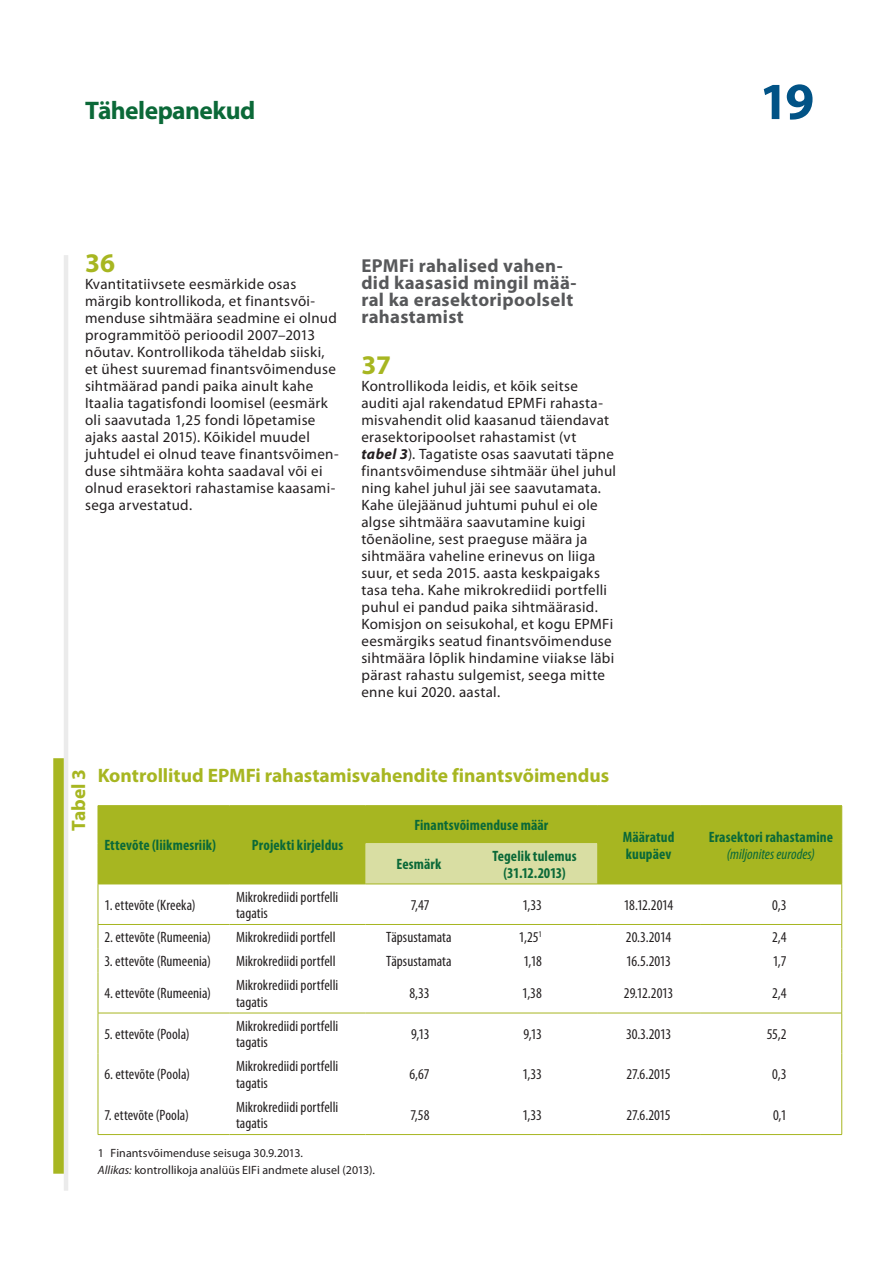
<style>
.page{position:relative;width:893px;height:1263px;background:#fff}
.page>*{position:absolute;margin:0;border:0;box-sizing:border-box;transform-origin:0 0}
.t1{font:700 52.5px "Myriad Pro";color:#015386}
.E_05_-_CHAP__1__TEXT{font:700 27px "Myriad Pro";color:#a7b621}
.t2{font:700 25.5px "Myriad Pro";letter-spacing:-.025em;color:#0b6938}
.F_02_-_BOX_TITRE_COL{font:700 19.5px "Myriad Pro";color:#a7b621}
.F_01_-_GREEN_BOX_NUM{font:700 19.5px "Myriad Pro";color:#a7b621}
.E_03_-_CHAP__TITRE_A{font:700 18.75px/17px "Myriad Pro";letter-spacing:.02em;color:#57585a}
.E_05_-_CHAP__1__TEXT-2{font:15px/17px "Myriad Pro";letter-spacing:.02em;color:#231f20}
.G_01_-_TAB_REGULAR_G{font:condensed 15px/16.5px "Myriad Pro";letter-spacing:.005em;color:#231f20}
.G_02_-_TAB_REGULAR_D{font:condensed 15px "Myriad Pro";letter-spacing:-.005em;color:#231f20}
.G_03_-_TAB_BOLD_CENT{font:700 condensed 15px/16.5px "Myriad Pro";letter-spacing:.005em;color:#0b6938;text-align:center}
.F_07_-_SOURCE{font:12px "Myriad Pro";letter-spacing:.005em;color:#231f20}
.s1{font-weight:700;font-style:italic}
.s2{font-weight:400;font-style:italic}
.s3{font-style:italic}
</style>
<div class="page">
<hr style="left:64px;top:255px;width:4px;height:936px;background:#ebebeb">
<div style="left:53px;top:758px;width:11px;height:416px;background:#a7b621"></div>
<div style="left:99px;top:806px;width:742px;height:78px;background:#a7b621"></div>
<div style="left:366px;top:843px;width:231px;height:41px;background:#d9dea3"></div>
<hr style="left:98px;top:805px;width:132px;height:1px;background:#a7b621">
<hr style="left:98px;top:806px;width:1px;height:37px;background:#a7b621">
<hr style="left:230px;top:805px;width:136px;height:1px;background:#a7b621">
<hr style="left:366px;top:805px;width:106px;height:1px;background:#a7b621">
<hr style="left:472px;top:805px;width:125px;height:1px;background:#a7b621">
<hr style="left:597px;top:805px;width:103px;height:1px;background:#a7b621">
<hr style="left:700px;top:805px;width:142px;height:1px;background:#a7b621">
<hr style="left:841px;top:806px;width:1px;height:37px;background:#a7b621">
<hr style="left:98px;top:843px;width:1px;height:41px;background:#a7b621">
<hr style="left:841px;top:843px;width:1px;height:41px;background:#a7b621">
<hr style="left:98px;top:884px;width:132px;height:1px;background:#a7b621">
<hr style="left:98px;top:884px;width:1px;height:40px;background:#a7b621">
<hr style="left:230px;top:884px;width:136px;height:1px;background:#a7b621">
<hr style="left:366px;top:884px;width:106px;height:1px;background:#a7b621">
<hr style="left:472px;top:884px;width:125px;height:1px;background:#a7b621">
<hr style="left:597px;top:884px;width:103px;height:1px;background:#a7b621">
<hr style="left:700px;top:884px;width:142px;height:1px;background:#a7b621">
<hr style="left:841px;top:884px;width:1px;height:40px;background:#a7b621">
<svg style="left:98px;top:925px;width:1px;height:47px"></svg>
<svg style="left:841px;top:925px;width:1px;height:47px"></svg>
<hr style="left:98px;top:972px;width:1px;height:41px;background:#a7b621">
<hr style="left:841px;top:972px;width:1px;height:41px;background:#a7b621">
<hr style="left:98px;top:1013px;width:1px;height:40px;background:#a7b621">
<hr style="left:841px;top:1013px;width:1px;height:40px;background:#a7b621">
<hr style="left:98px;top:1053px;width:1px;height:41px;background:#a7b621">
<hr style="left:841px;top:1053px;width:1px;height:41px;background:#a7b621">
<hr style="left:98px;top:1094px;width:1px;height:40px;background:#a7b621">
<hr style="left:841px;top:1094px;width:1px;height:40px;background:#a7b621">
<hr style="left:98px;top:1134px;width:132px;height:1px;background:#a7b621">
<hr style="left:230px;top:1134px;width:136px;height:1px;background:#a7b621">
<hr style="left:366px;top:1134px;width:106px;height:1px;background:#a7b621">
<hr style="left:472px;top:1134px;width:125px;height:1px;background:#a7b621">
<hr style="left:597px;top:1134px;width:103px;height:1px;background:#a7b621">
<hr style="left:700px;top:1134px;width:142px;height:1px;background:#a7b621">
<hr style="left:98px;top:924px;width:132px;height:1px;background:#a7b621">
<hr style="left:230px;top:924px;width:136px;height:1px;background:#a7b621">
<hr style="left:366px;top:924px;width:106px;height:1px;background:#a7b621">
<hr style="left:472px;top:924px;width:125px;height:1px;background:#a7b621">
<hr style="left:597px;top:924px;width:103px;height:1px;background:#a7b621">
<hr style="left:700px;top:924px;width:142px;height:1px;background:#a7b621">
<hr style="left:98px;top:1013px;width:132px;height:1px;background:#a7b621">
<hr style="left:230px;top:1013px;width:136px;height:1px;background:#a7b621">
<hr style="left:366px;top:1013px;width:106px;height:1px;background:#a7b621">
<hr style="left:472px;top:1013px;width:125px;height:1px;background:#a7b621">
<hr style="left:597px;top:1013px;width:103px;height:1px;background:#a7b621">
<hr style="left:700px;top:1013px;width:142px;height:1px;background:#a7b621">
<h3 class="t2" style="left:85px;top:94px;width:172px">Tähelepanekud</h3>
<h1 class="t1" style="left:759px;top:67px;width:57px">19</h1>
<p class="E_05_-_CHAP__1__TEXT" style="left:85px;top:245px;width:32px">36</p>
<p class="E_05_-_CHAP__1__TEXT-2" style="left:85px;top:275px;width:255px">Kvantitatiivsete eesmärkide osas märgib kontrollikoda, et finantsvõi&shy;menduse sihtmäära seadmine ei olnud programmitöö perioodil 2007–2013 nõutav. Kontrollikoda täheldab siiski, et ühest suuremad finantsvõimenduse sihtmäärad pandi paika ainult kahe Itaalia tagatisfondi loomisel (eesmärk oli saavutada 1,25 fondi lõpetamise ajaks aastal 2015). Kõikidel muudel juhtudel ei olnud teave finantsvõimen&shy;duse sihtmäära kohta saadaval või ei olnud erasektori rahastamise kaasami&shy;sega arvestatud.</p>
<p class="E_03_-_CHAP__TITRE_A" style="left:361px;top:257px;width:216px">EPMFi rahalised vahen&shy;did kaasasid mingil mää&shy;ral ka erasektoripoolselt rahastamist</p>
<p class="E_05_-_CHAP__1__TEXT" style="left:361px;top:347px;width:31px">37</p>
<p class="E_05_-_CHAP__1__TEXT-2" style="left:361px;top:377px;width:256px">Kontrollikoda leidis, et kõik seitse auditi ajal rakendatud EPMFi rahasta&shy;misvahendit olid kaasanud täiendavat erasektoripoolset rahastamist (vt<br><span class="s1">tabel 3</span>). Tagatiste osas saavutati täpne finantsvõimenduse sihtmäär ühel juhul ning kahel juhul jäi see saavutamata.<br>Kahe ülejäänud juhtumi puhul ei ole algse sihtmäära saavutamine kuigi tõenäoline, sest praeguse määra ja sihtmäära vaheline erinevus on liiga suur, et seda 2015. aasta keskpaigaks tasa teha. Kahe mikrokrediidi portfelli puhul ei pandud paika sihtmäärasid.<br>Komisjon on seisukohal, et kogu EPMFi eesmärgiks seatud finantsvõimenduse sihtmäära lõplik hindamine viiakse läbi pärast rahastu sulgemist, seega mitte enne kui 2020. aastal.</p>
<p class="F_01_-_GREEN_BOX_NUM" style="left:66px;top:831px;width:63px;rotate:-90deg">Tabel 3</p>
<p class="F_02_-_BOX_TITRE_COL" style="left:98px;top:763px;width:513px">Kontrollitud EPMFi rahastamisvahendite finantsvõimendus</p>
<p class="G_03_-_TAB_BOLD_CENT" style="left:104px;top:837px;width:113px">Ettevõte (liikmesriik)</p>
<p class="G_03_-_TAB_BOLD_CENT" style="left:252px;top:837px;width:93px">Projekti kirjeldus</p>
<p class="G_03_-_TAB_BOLD_CENT" style="left:414px;top:817px;width:135px">Finantsvõimenduse määr</p>
<p class="G_03_-_TAB_BOLD_CENT" style="left:396px;top:856px;width:46px">Eesmärk</p>
<p class="G_03_-_TAB_BOLD_CENT" style="left:492px;top:848px;width:86px">Tegelik tulemus (31.12.2013)</p>
<p class="G_03_-_TAB_BOLD_CENT" style="left:623px;top:829px;width:53px;text-align:left">Määratud kuupäev</p>
<p class="G_03_-_TAB_BOLD_CENT" style="left:709px;top:829px;width:126px">Erasektori rahastamine <span class="s2">(miljonites eurodes)</span></p>
<p class="G_01_-_TAB_REGULAR_G" style="left:104px;top:897px;width:93px">1. ettevõte (Kreeka)</p>
<p class="G_01_-_TAB_REGULAR_G" style="left:236px;top:889px;width:104px">Mikrokrediidi portfelli tagatis</p>
<p class="G_02_-_TAB_REGULAR_D" style="left:411px;top:897px;width:20px">7,47</p>
<p class="G_02_-_TAB_REGULAR_D" style="left:522px;top:897px;width:21px">1,33</p>
<p class="G_02_-_TAB_REGULAR_D" style="left:624px;top:897px;width:51px">18.12.2014</p>
<p class="G_02_-_TAB_REGULAR_D" style="left:772px;top:897px;width:16px">0,3</p>
<p class="G_01_-_TAB_REGULAR_G" style="left:104px;top:929px;width:108px">2. ettevõte (Rumeenia)</p>
<p class="G_01_-_TAB_REGULAR_G" style="left:236px;top:929px;width:101px">Mikrokrediidi portfell</p>
<p class="G_02_-_TAB_REGULAR_D" style="left:386px;top:929px;width:67px">Täpsustamata</p>
<p class="G_02_-_TAB_REGULAR_D" style="left:519px;top:929px;width:25px">1,25<sup>1</sup></p>
<p class="G_02_-_TAB_REGULAR_D" style="left:626px;top:929px;width:47px">20.3.2014</p>
<p class="G_02_-_TAB_REGULAR_D" style="left:772px;top:929px;width:16px">2,4</p>
<p class="G_01_-_TAB_REGULAR_G" style="left:104px;top:953px;width:108px">3. ettevõte (Rumeenia)</p>
<p class="G_01_-_TAB_REGULAR_G" style="left:236px;top:953px;width:101px">Mikrokrediidi portfell</p>
<p class="G_02_-_TAB_REGULAR_D" style="left:386px;top:953px;width:67px">Täpsustamata</p>
<p class="G_02_-_TAB_REGULAR_D" style="left:523px;top:953px;width:20px">1,18</p>
<p class="G_02_-_TAB_REGULAR_D" style="left:626px;top:953px;width:46px">16.5.2013</p>
<p class="G_02_-_TAB_REGULAR_D" style="left:773px;top:953px;width:15px">1,7</p>
<p class="G_01_-_TAB_REGULAR_G" style="left:104px;top:985px;width:108px">4. ettevõte (Rumeenia)</p>
<p class="G_01_-_TAB_REGULAR_G" style="left:236px;top:977px;width:104px">Mikrokrediidi portfelli tagatis</p>
<p class="G_02_-_TAB_REGULAR_D" style="left:410px;top:985px;width:21px">8,33</p>
<p class="G_02_-_TAB_REGULAR_D" style="left:522px;top:985px;width:21px">1,38</p>
<p class="G_02_-_TAB_REGULAR_D" style="left:624px;top:985px;width:51px">29.12.2013</p>
<p class="G_02_-_TAB_REGULAR_D" style="left:772px;top:985px;width:16px">2,4</p>
<p class="G_01_-_TAB_REGULAR_G" style="left:104px;top:1026px;width:87px">5. ettevõte (Poola)</p>
<p class="G_01_-_TAB_REGULAR_G" style="left:236px;top:1018px;width:104px">Mikrokrediidi portfelli tagatis</p>
<p class="G_02_-_TAB_REGULAR_D" style="left:411px;top:1026px;width:20px">9,13</p>
<p class="G_02_-_TAB_REGULAR_D" style="left:523px;top:1026px;width:20px">9,13</p>
<p class="G_02_-_TAB_REGULAR_D" style="left:626px;top:1026px;width:47px">30.3.2013</p>
<p class="G_02_-_TAB_REGULAR_D" style="left:767px;top:1026px;width:21px">55,2</p>
<p class="G_01_-_TAB_REGULAR_G" style="left:104px;top:1066px;width:87px">6. ettevõte (Poola)</p>
<p class="G_01_-_TAB_REGULAR_G" style="left:236px;top:1058px;width:104px">Mikrokrediidi portfelli tagatis</p>
<p class="G_02_-_TAB_REGULAR_D" style="left:409px;top:1066px;width:22px">6,67</p>
<p class="G_02_-_TAB_REGULAR_D" style="left:522px;top:1066px;width:21px">1,33</p>
<p class="G_02_-_TAB_REGULAR_D" style="left:626px;top:1066px;width:46px">27.6.2015</p>
<p class="G_02_-_TAB_REGULAR_D" style="left:772px;top:1066px;width:16px">0,3</p>
<p class="G_01_-_TAB_REGULAR_G" style="left:104px;top:1107px;width:86px">7. ettevõte (Poola)</p>
<p class="G_01_-_TAB_REGULAR_G" style="left:236px;top:1099px;width:104px">Mikrokrediidi portfelli tagatis</p>
<p class="G_02_-_TAB_REGULAR_D" style="left:410px;top:1107px;width:20px">7,58</p>
<p class="G_02_-_TAB_REGULAR_D" style="left:522px;top:1107px;width:21px">1,33</p>
<p class="G_02_-_TAB_REGULAR_D" style="left:626px;top:1107px;width:46px">27.6.2015</p>
<p class="G_02_-_TAB_REGULAR_D" style="left:773px;top:1107px;width:15px">0,1</p>
<p class="F_07_-_SOURCE" style="left:98px;top:1145px;width:207px">1 Finantsvõimenduse seisuga 30.9.2013.</p>
<p class="F_07_-_SOURCE" style="left:98px;top:1162px;width:279px"><span class="s3">Allikas:</span> kontrollikoja analüüs EIFi andmete alusel (2013).</p>
</div>
